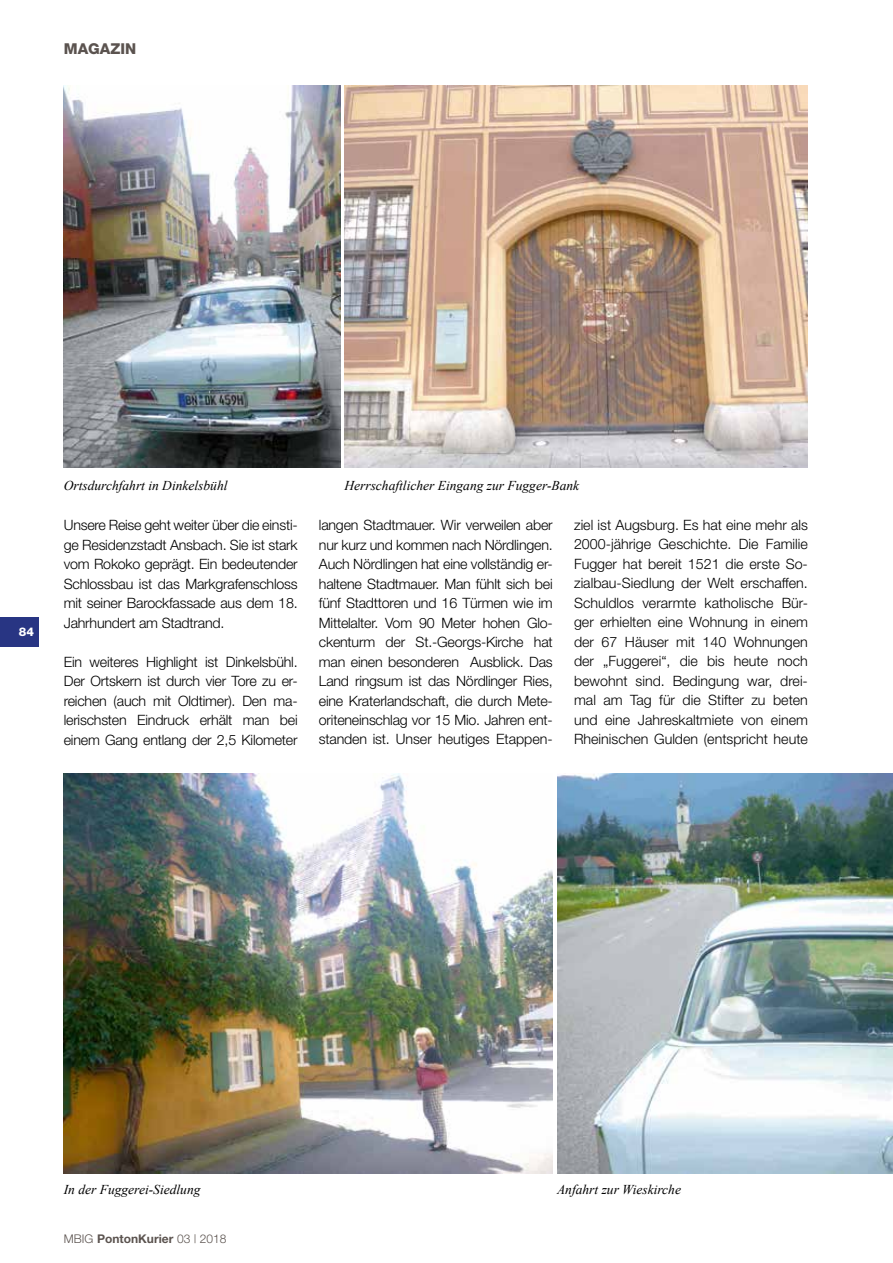
<style>
.page{position:relative;width:893px;height:1263px;background:#fff}
.page>*{position:absolute;margin:0;border:0;box-sizing:border-box;transform-origin:0 0}
.t1{font:800 15px "Helvetica Neue";color:#5b534f}
.t2{font:300 14.25px/19.5px "Helvetica Neue";letter-spacing:-.015em;color:#000;text-align:justify}
.t3{font:italic 13.5px "Times New Roman";color:#000}
.t4{font:700 12px "Helvetica Neue";color:#5b534f}
.t5{font:800 12px "Helvetica Neue";color:#fff}
.s1{font-weight:300}
</style>
<div class="page">
<div style="left:0;top:617px;width:38px;height:29px;background:#283583"></div>
<img style="left:64px;top:85px;width:276px;height:383px">
<img style="left:344px;top:85px;width:464px;height:383px">
<img style="left:64px;top:774px;width:489px;height:400px">
<img style="left:557px;top:774px;width:336px;height:400px">
<p class="t1" style="left:64px;top:40px;width:74px">MAGAZIN</p>
<p class="t5" style="left:19px;top:625px;width:17px">84</p>
<p class="t3" style="left:64px;top:476px;width:165px">Ortsdurchfahrt in Dinkelsbühl</p>
<p class="t3" style="left:344px;top:476px;width:236px">Herrschaftlicher Eingang zur Fugger-Bank</p>
<p class="t2" style="left:64px;top:515px;width:235px">Unsere Reise geht weiter über die einsti&shy;ge Residenzstadt Ansbach. Sie ist stark vom Rokoko geprägt. Ein bedeutender Schlossbau ist das Markgrafenschloss mit seiner Barockfassade aus dem 18.<br>Jahrhundert am Stadtrand.</p>
<p class="t2" style="left:64px;top:651px;width:235px">Ein weiteres Highlight ist Dinkelsbühl.<br>Der Ortskern ist durch vier Tore zu er&shy;reichen (auch mit Oldtimer). Den ma&shy;lerischsten Eindruck erhält man bei einem Gang entlang der 2,5 Kilometer</p>
<p class="t2" style="left:319px;top:515px;width:235px">langen Stadtmauer. Wir verweilen aber nur kurz und kommen nach Nördlingen.<br>Auch Nördlingen hat eine vollständig er&shy;haltene Stadtmauer. Man fühlt sich bei fünf Stadttoren und 16 Türmen wie im Mittelalter. Vom 90 Meter hohen Glo&shy;ckenturm der St.-Georgs-Kirche hat man einen besonderen Ausblick. Das Land ringsum ist das Nördlinger Ries, eine Kraterlandschaft, die durch Mete&shy;oriteneinschlag vor 15 Mio. Jahren ent&shy;standen ist. Unser heutiges Etappen-</p>
<p class="t2" style="left:574px;top:515px;width:235px">ziel ist Augsburg. Es hat eine mehr als 2000-jährige Geschichte. Die Familie Fugger hat bereit 1521 die erste So&shy;zialbau-Siedlung der Welt erschaffen.<br>Schuldlos verarmte katholische Bür&shy;ger erhielten eine Wohnung in einem der 67 Häuser mit 140 Wohnungen der „Fuggerei“, die bis heute noch bewohnt sind. Bedingung war, drei&shy;mal am Tag für die Stifter zu beten und eine Jahreskaltmiete von einem Rheinischen Gulden (entspricht heute</p>
<p class="t3" style="left:64px;top:1180px;width:138px">In der Fuggerei-Siedlung</p>
<p class="t3" style="left:557px;top:1180px;width:125px">Anfahrt zur Wieskirche</p>
<p class="t4" style="left:64px;top:1231px;width:164px"><span class="s1">MBIG</span> PontonKurier <span class="s1">03 | 2018</span></p>
</div>
